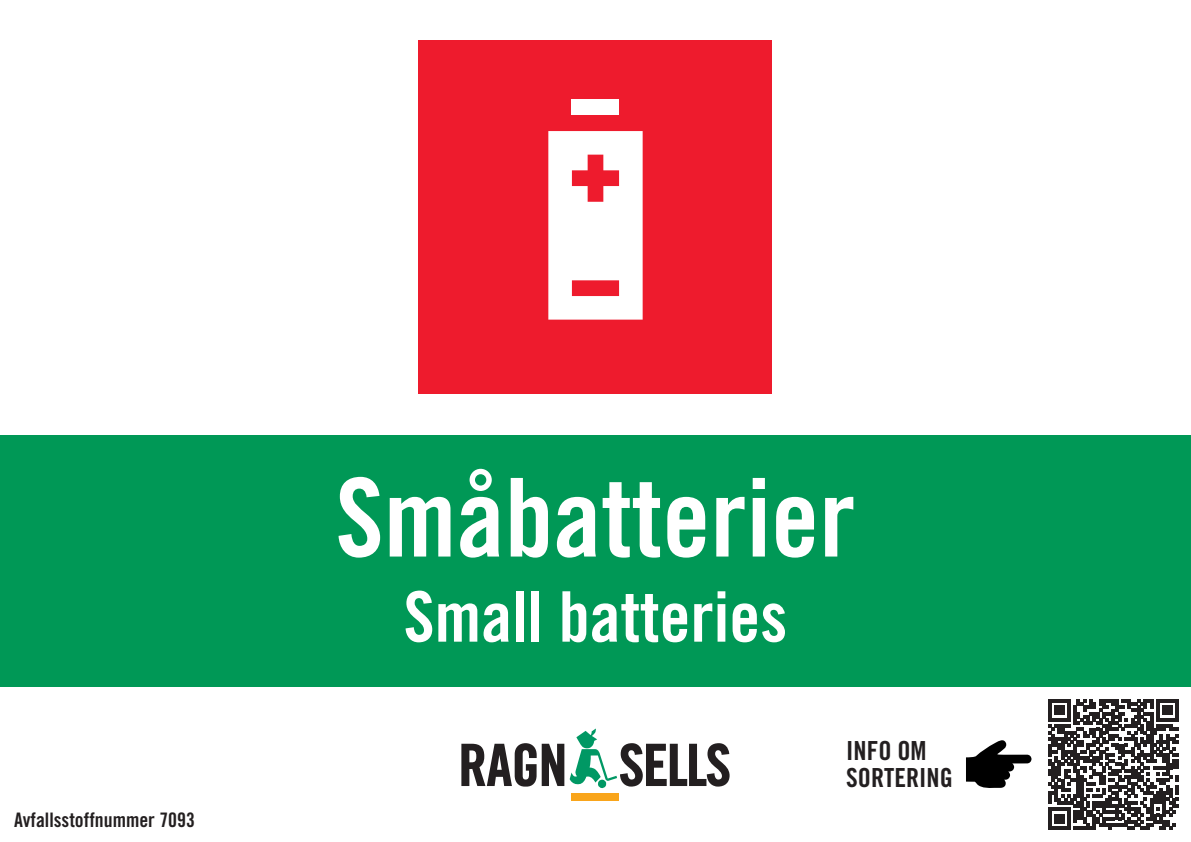
<style>
.page{position:relative;width:1191px;height:842px;background:#fff}
.page>*{position:absolute;margin:0;border:0;box-sizing:border-box;transform-origin:0 0}
.t1{font:108.9px "Trade Gothic LT Std Bd Cn 20";color:#fff}
.t2{font:69.8px "Trade Gothic LT Std Bd Cn 20";color:#fff}
.t3{font:26.3px/26.3px "Trade Gothic LT Std Bd Cn 20";color:#231f20}
.t4{font:20px "Trade Gothic LT Std Bd Cn 20";color:#231f20}
</style>
<div class="page">
<svg style="left:1048px;top:699px;width:130px;height:131px"></svg>
<div style="left:0;top:435px;width:1191px;height:251px;background:#009856"></div>
<svg style="left:461px;top:743px;width:75px;height:44px"></svg>
<svg style="left:542px;top:728px;width:187px;height:60px"></svg>
<div style="left:571px;top:793px;width:48px;height:8px;background:#f9a51b"></div>
<div style="left:419px;top:41px;width:353px;height:353px;background:#ee1b2d"></div>
<div style="left:572px;top:100px;width:47px;height:15px;background:#fff"></div>
<svg style="left:548px;top:131px;width:94px;height:189px;background:#fce2e5"></svg>
<svg style="left:966px;top:740px;width:65px;height:48px"></svg>
<p class="t4" style="left:14px;top:807px;width:182px">Avfallsstoffnummer 7093</p>
<p class="t1" style="left:335px;top:451px;width:521px">Småbatterier</p>
<p class="t2" style="left:403px;top:574px;width:385px">Small batteries</p>
<p class="t3" style="left:846px;top:737px;width:108px">INFO OM<br>SORTERING</p>
</div>
